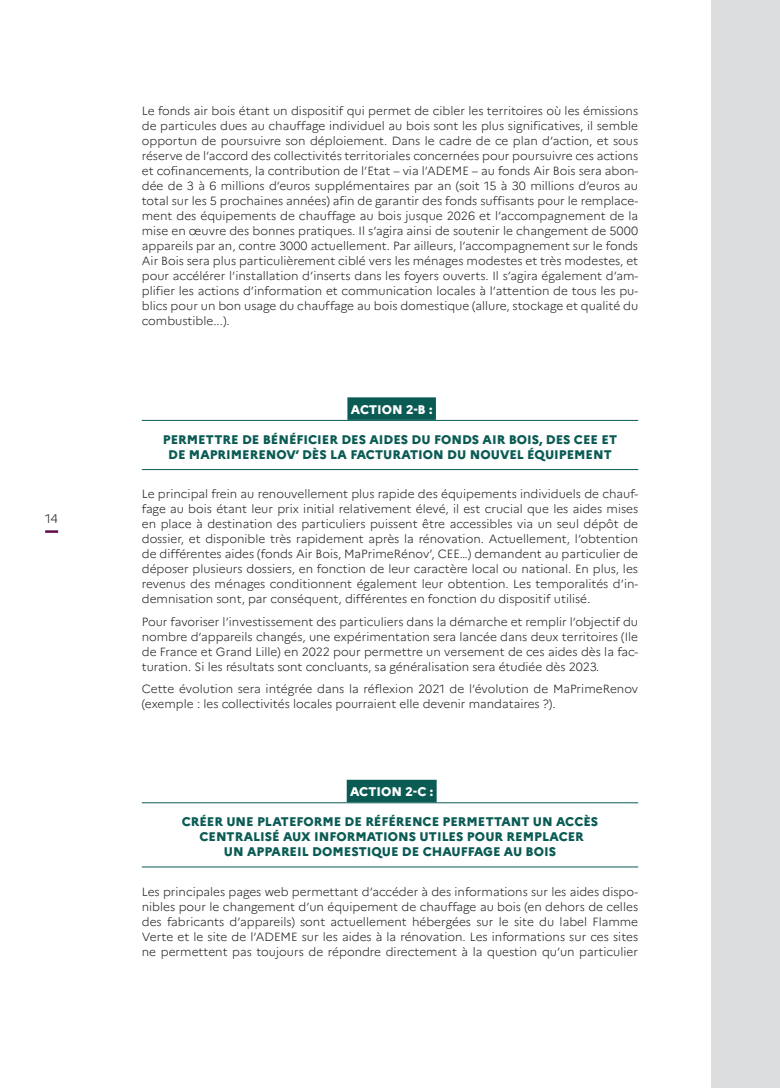
<style>
.page{position:relative;width:780px;height:1088px;background:#fff}
.page>*{position:absolute;margin:0;border:0;box-sizing:border-box;transform-origin:0 0}
.t1{font:800 12.5px/15px "Marianne";color:#0a5b54;text-align:center}
.t2{font:800 12.5px "Marianne";color:#fff}
.t3{font:300 12.5px "Marianne";color:#231f20}
.t4{font:300 11.88px/15px "Marianne";color:#231f20;text-align:justify}
</style>
<div class="page">
<div style="left:711px;top:0;width:69px;height:1088px;background:#dcdddf"></div>
<svg style="left:45px;top:530px;width:13px;height:3px"></svg>
<hr style="left:142px;top:420px;width:496px;height:1px;background:#0a5b54">
<div style="left:347px;top:397px;width:89px;height:23px;background:#0a5b54"></div>
<hr style="left:142px;top:469px;width:496px;height:1px;background:#0a5b54">
<hr style="left:142px;top:802px;width:496px;height:1px;background:#0a5b54">
<div style="left:347px;top:780px;width:89px;height:22px;background:#0a5b54"></div>
<hr style="left:142px;top:867px;width:496px;height:1px;background:#0a5b54">
<p class="t3" style="left:45px;top:511px;width:14px">14</p>
<p class="t4" style="left:142px;top:103px;width:498px">Le fonds air bois étant un dispositif qui permet de cibler les territoires où les émissions de particules dues au chauffage individuel au bois sont les plus significatives, il semble opportun de poursuivre son déploiement. Dans le cadre de ce plan d’action, et sous réserve de l’accord des collectivités territoriales concernées pour poursuivre ces actions et cofinancements, la contribution de l’Etat – via l’ADEME – au fonds Air Bois sera abon&shy;dée de 3 à 6 millions d’euros supplémentaires par an (soit 15 à 30 millions d’euros au total sur les 5 prochaines années) afin de garantir des fonds suffisants pour le remplace&shy;ment des équipements de chauffage au bois jusque 2026 et l’accompagnement de la mise en œuvre des bonnes pratiques. Il s’agira ainsi de soutenir le changement de 5000 appareils par an, contre 3000 actuellement. Par ailleurs, l’accompagnement sur le fonds Air Bois sera plus particulièrement ciblé vers les ménages modestes et très modestes, et pour accélérer l’installation d’inserts dans les foyers ouverts. Il s’agira également d’am&shy;plifier les actions d’information et communication locales à l’attention de tous les pu&shy;blics pour un bon usage du chauffage au bois domestique (allure, stockage et qualité du combustible...).</p>
<p class="t2" style="left:351px;top:401px;width:83px">ACTION 2-B :</p>
<p class="t1" style="left:163px;top:432px;width:455px">PERMETTRE DE BÉNÉFICIER DES AIDES DU FONDS AIR BOIS, DES CEE ET<br>DE MAPRIMERENOV’ DÈS LA FACTURATION DU NOUVEL ÉQUIPEMENT</p>
<p class="t4" style="left:142px;top:487px;width:498px">Le principal frein au renouvellement plus rapide des équipements individuels de chauf&shy;fage au bois étant leur prix initial relativement élevé, il est crucial que les aides mises en place à destination des particuliers puissent être accessibles via un seul dépôt de dossier, et disponible très rapidement après la rénovation. Actuellement, l’obtention de différentes aides (fonds Air Bois, MaPrimeRénov’, CEE…) demandent au particulier de déposer plusieurs dossiers, en fonction de leur caractère local ou national. En plus, les revenus des ménages conditionnent également leur obtention. Les temporalités d’in&shy;demnisation sont, par conséquent, différentes en fonction du dispositif utilisé.</p>
<p class="t4" style="left:142px;top:614px;width:498px">Pour favoriser l’investissement des particuliers dans la démarche et remplir l’objectif du nombre d’appareils changés, une expérimentation sera lancée dans deux territoires (Ile de France et Grand Lille) en 2022 pour permettre un versement de ces aides dès la fac&shy;turation. Si les résultats sont concluants, sa généralisation sera étudiée dès 2023.</p>
<p class="t4" style="left:142px;top:681px;width:498px">Cette évolution sera intégrée dans la réflexion 2021 de l’évolution de MaPrimeRenov (exemple : les collectivités locales pourraient elle devenir mandataires ?).</p>
<p class="t2" style="left:350px;top:784px;width:85px">ACTION 2-C :</p>
<p class="t1" style="left:182px;top:814px;width:418px">CRÉER UNE PLATEFORME DE RÉFÉRENCE PERMETTANT UN ACCÈS<br>CENTRALISÉ AUX INFORMATIONS UTILES POUR REMPLACER<br>UN APPAREIL DOMESTIQUE DE CHAUFFAGE AU BOIS</p>
<p class="t4" style="left:142px;top:884px;width:498px">Les principales pages web permettant d’accéder à des informations sur les aides dispo&shy;nibles pour le changement d’un équipement de chauffage au bois (en dehors de celles des fabricants d’appareils) sont actuellement hébergées sur le site du label Flamme Verte et le site de l’ADEME sur les aides à la rénovation. Les informations sur ces sites ne permettent pas toujours de répondre directement à la question qu’un particulier</p>
</div>
